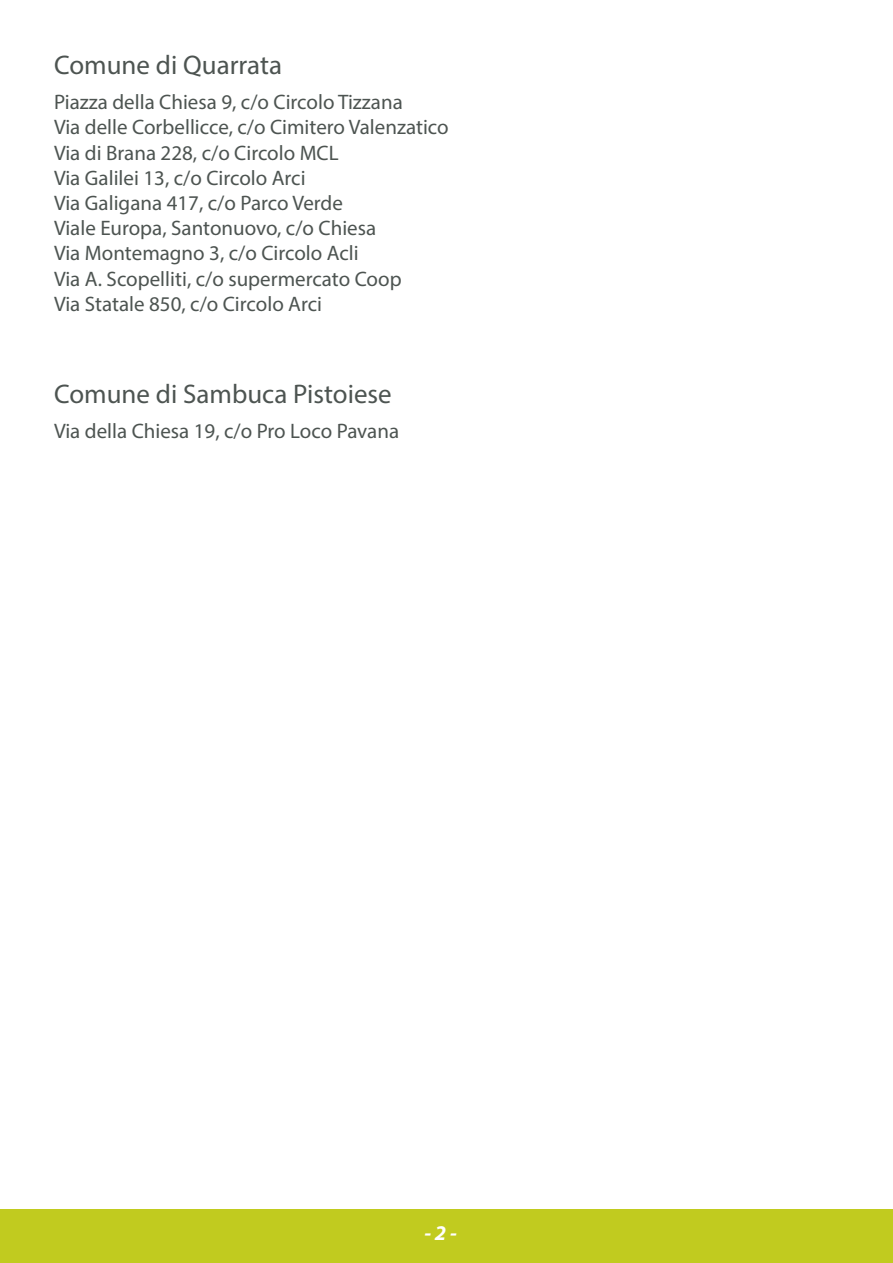
<style>
.page{position:relative;width:893px;height:1263px;background:#fff}
.page>*{position:absolute;margin:0;border:0;box-sizing:border-box;transform-origin:0 0}
.t1{font:27px "Myriad Variable Concept";color:#4d5451}
.t2{font:21px "Myriad Variable Concept";color:#4d5451}
.t3{font:italic 21px "Myriad Variable Concept";color:#fff}
</style>
<div class="page">
<div style="left:0;top:1209px;width:893px;height:54px;background:#c1cb1f"></div>
<p class="t1" style="left:54px;top:49px;width:230px">Comune di Quarrata</p>
<p class="t2" style="left:54px;top:90px;width:350px">Piazza della Chiesa 9, c/o Circolo Tizzana</p>
<p class="t2" style="left:54px;top:115px;width:396px">Via delle Corbellicce, c/o Cimitero Valenzatico</p>
<p class="t2" style="left:54px;top:140px;width:286px">Via di Brana 228, c/o Circolo MCL</p>
<p class="t2" style="left:54px;top:165px;width:253px">Via Galilei 13, c/o Circolo Arci</p>
<p class="t2" style="left:54px;top:191px;width:290px">Via Galigana 417, c/o Parco Verde</p>
<p class="t2" style="left:54px;top:216px;width:324px">Viale Europa, Santonuovo, c/o Chiesa</p>
<p class="t2" style="left:54px;top:241px;width:306px">Via Montemagno 3, c/o Circolo Acli</p>
<p class="t2" style="left:54px;top:266px;width:349px">Via A. Scopelliti, c/o supermercato Coop</p>
<p class="t2" style="left:54px;top:291px;width:270px">Via Statale 850, c/o Circolo Arci</p>
<p class="t1" style="left:54px;top:378px;width:339px">Comune di Sambuca Pistoiese</p>
<p class="t2" style="left:54px;top:418px;width:347px">Via della Chiesa 19, c/o Pro Loco Pavana</p>
<p class="t3" style="left:424px;top:1220px;width:34px">- 2 -</p>
</div>
